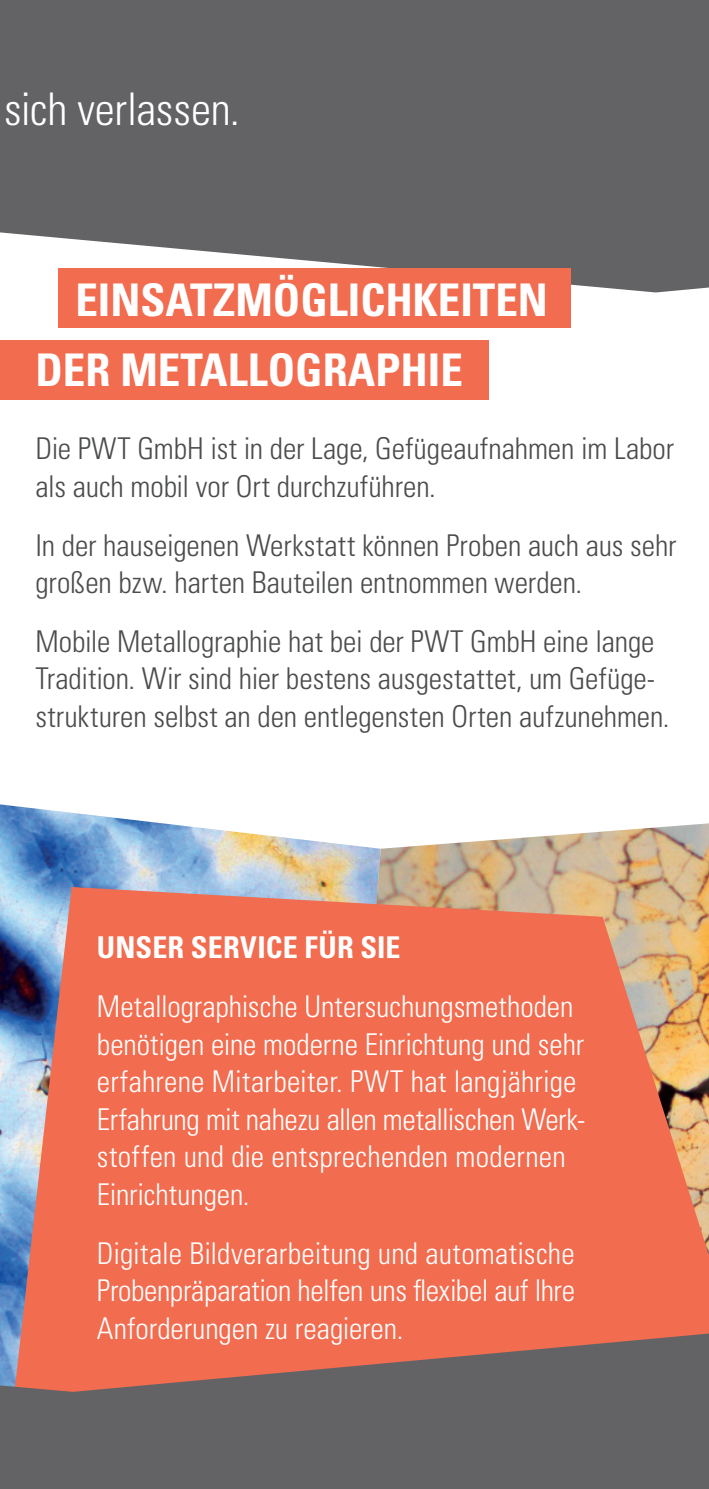
<style>
.page{position:relative;width:709px;height:1489px;background:#fff}
.page>*{position:absolute;margin:0;border:0;box-sizing:border-box;transform-origin:0 0}
.t1{font:700 condensed 45px/70px "Univers";color:#fff}
.t2{font:300 condensed 45px "Univers";letter-spacing:-.005em;color:#fff}
.t3{font:300 condensed 30px/37.5px "Univers";letter-spacing:-.005em;color:#4b4c4d}
.t4{font:300 condensed 30px/37.5px "Univers";letter-spacing:-.005em;color:#fff}
.t5{font:700 condensed 30px "Univers";letter-spacing:.005em;color:#fff}
</style>
<div class="page">
<div style="left:0;top:0;width:709px;height:292px;background:#636366"></div>
<img style="left:0;top:804px;width:348px;height:525px">
<img style="left:348px;top:823px;width:361px;height:64px">
<div style="left:58px;top:268px;width:512px;height:60px;background:#f26c4f"></div>
<div style="left:0;top:340px;width:489px;height:59px;background:#f26c4f"></div>
<svg style="left:11px;top:887px;width:698px;height:442px;background:#e9755a"></svg>
<svg style="left:0;top:1329px;width:709px;height:159px;background:#826561"></svg>
<h1 class="t2" style="left:4px;top:82px;width:237px">sich verlassen.</h1>
<h1 class="t1" style="left:35px;top:264px;width:514px;text-indent:40px">EINSATZMÖGLICHKEITEN<br>DER METALLOGRAPHIE</h1>
<p class="t3" style="left:35px;top:429px;width:640px">Die PWT GmbH ist in der Lage, Gefügeaufnahmen im Labor als auch mobil vor Ort durchzuführen.</p>
<p class="t3" style="left:35px;top:525px;width:642px">In der hauseigenen Werkstatt können Proben auch aus sehr großen bzw. harten Bauteilen entnommen werden.</p>
<p class="t3" style="left:35px;top:622px;width:635px">Mobile Metallographie hat bei der PWT GmbH eine lange<br>Tradition. Wir sind hier bestens ausgestattet, um Gefüge&shy;strukturen selbst an den entlegensten Orten aufzunehmen.</p>
<p class="t5" style="left:97px;top:929px;width:305px">UNSER SERVICE FÜR SIE</p>
<p class="t4" style="left:97px;top:987px;width:490px">Metallographische Untersuchungsmethoden benötigen eine moderne Einrichtung und sehr erfahrene Mitarbeiter. PWT hat langjährige Erfahrung mit nahezu allen metallischen Werk&shy;stoffen und die entsprechenden modernen Einrichtungen.</p>
<p class="t4" style="left:97px;top:1233px;width:479px;text-align:justify">Digitale Bildverarbeitung und automatische Probenpräparation helfen uns flexibel auf Ihre Anforderungen zu reagieren.</p>
</div>
